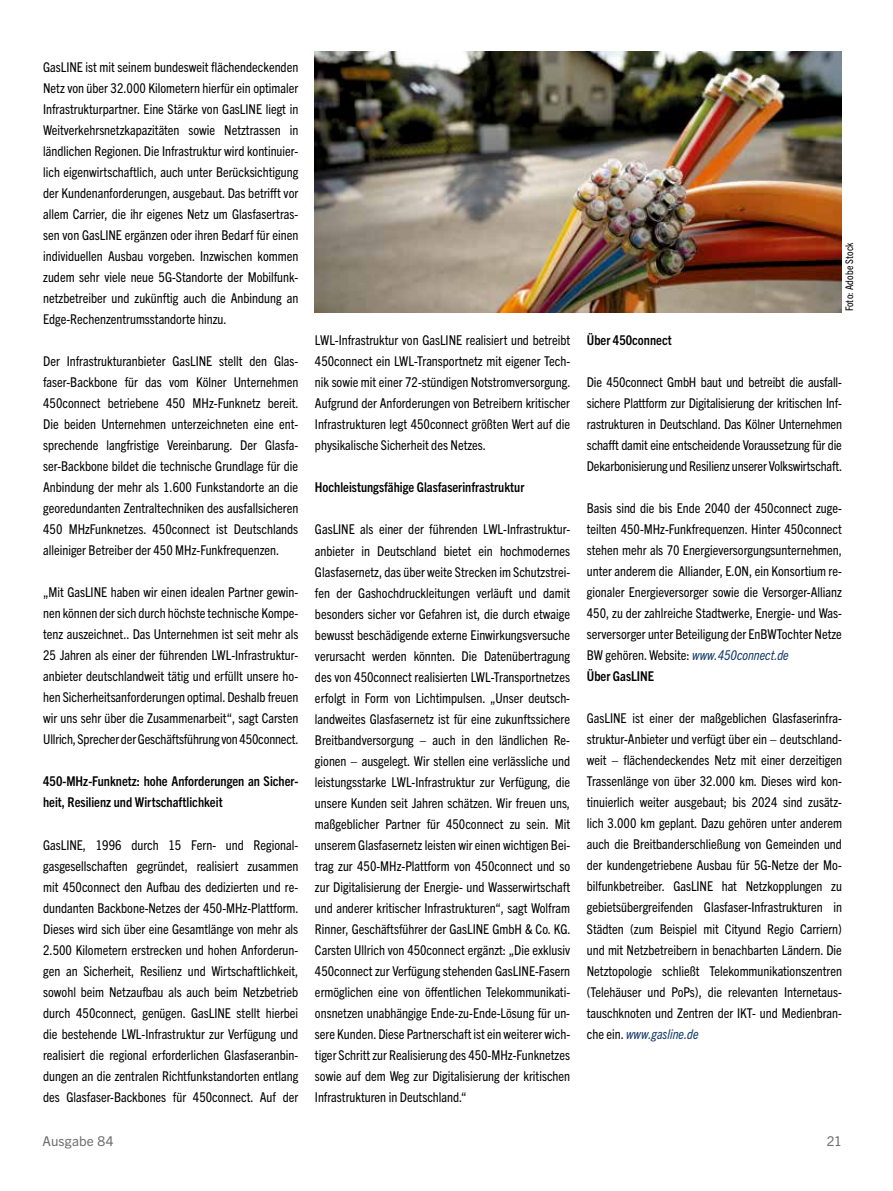
<style>
.page{position:relative;width:893px;height:1191px;background:#fff}
.page>*{position:absolute;margin:0;border:0;box-sizing:border-box;transform-origin:0 0}
.t1{font:condensed 13.5px/21px "Trade Gothic Next LT Pro";color:#000;text-align:justify}
.t2{font:700 condensed 13.5px/21px "Trade Gothic Next LT Pro";color:#000}
.t3{font:13.5px "Trade Gothic Next LT Pro";letter-spacing:.01em;color:#6e6e6e}
.t4{font:condensed 10.5px "Trade Gothic Next LT Pro";letter-spacing:.01em;color:#000}
.s1{font-style:italic;color:#133a68}
.s2{font-weight:700}
</style>
<div class="page">
<img style="left:315px;top:51px;width:527px;height:261px">
<p class="t1" style="left:43px;top:56px;width:257px">GasLINE ist mit seinem bundesweit flächendeckenden Netz von über 32.000 Kilometern hierfür ein optimaler Infrastrukturpartner. Eine Stärke von GasLINE liegt in Weitverkehrsnetzkapazitäten sowie Netztrassen in ländlichen Regionen. Die Infrastruktur wird kontinuier&shy;lich eigenwirtschaftlich, auch unter Berücksichtigung der Kundenanforderungen, ausgebaut. Das betrifft vor allem Carrier, die ihr eigenes Netz um Glasfasertras&shy;sen von GasLINE ergänzen oder ihren Bedarf für einen individuellen Ausbau vorgeben. Inzwischen kommen zudem sehr viele neue 5G-Standorte der Mobilfunk&shy;netzbetreiber und zukünftig auch die Anbindung an Edge-Rechenzentrumsstandorte hinzu.</p>
<p class="t1" style="left:43px;top:350px;width:257px">Der Infrastrukturanbieter GasLINE stellt den Glas&shy;faser-Backbone für das vom Kölner Unternehmen 450connect betriebene 450 MHz-Funknetz bereit.<br>Die beiden Unternehmen unterzeichneten eine ent&shy;sprechende langfristige Vereinbarung. Der Glasfa&shy;ser-Backbone bildet die technische Grundlage für die Anbindung der mehr als 1.600 Funkstandorte an die georedundanten Zentraltechniken des ausfallsicheren 450 MHzFunknetzes. 450connect ist Deutschlands alleiniger Betreiber der 450 MHz-Funkfrequenzen.</p>
<p class="t1" style="left:43px;top:581px;width:257px">„Mit GasLINE haben wir einen idealen Partner gewin&shy;nen können der sich durch höchste technische Kompe&shy;tenz auszeichnet.. Das Unternehmen ist seit mehr als 25 Jahren als einer der führenden LWL-Infrastruktur&shy;anbieter deutschlandweit tätig und erfüllt unsere ho&shy;hen Sicherheitsanforderungen optimal. Deshalb freuen wir uns sehr über die Zusammenarbeit“, sagt Carsten Ullrich, Sprecher der Geschäftsführung von 450connect.</p>
<p class="t2" style="left:43px;top:770px;width:257px">450-MHz-Funknetz: hohe Anforderungen an Sicher‑ heit, Resilienz und Wirtschaftlichkeit</p>
<p class="t1" style="left:43px;top:833px;width:257px">GasLINE, 1996 durch 15 Fern- und Regional&shy;gasgesellschaften gegründet, realisiert zusammen mit 450connect den Aufbau des dedizierten und re&shy;dundanten Backbone-Netzes der 450-MHz-Plattform.<br>Dieses wird sich über eine Gesamtlänge von mehr als 2.500 Kilometern erstrecken und hohen Anforderun&shy;gen an Sicherheit, Resilienz und Wirtschaftlichkeit, sowohl beim Netzaufbau als auch beim Netzbetrieb durch 450connect, genügen. GasLINE stellt hierbei die bestehende LWL-Infrastruktur zur Verfügung und realisiert die regional erforderlichen Glasfaseranbin&shy;dungen an die zentralen Richtfunkstandorten entlang des Glasfaser-Backbones für 450connect. Auf der</p>
<p class="t1" style="left:315px;top:329px;width:257px">LWL-Infrastruktur von GasLINE realisiert und betreibt 450connect ein LWL-Transportnetz mit eigener Tech&shy;nik sowie mit einer 72-stündigen Notstromversorgung.<br>Aufgrund der Anforderungen von Betreibern kritischer Infrastrukturen legt 450connect größten Wert auf die physikalische Sicherheit des Netzes.</p>
<p class="t2" style="left:315px;top:476px;width:211px">Hochleistungsfähige Glasfaserinfrastruktur</p>
<p class="t1" style="left:315px;top:518px;width:257px">GasLINE als einer der führenden LWL-Infrastruktur&shy;anbieter in Deutschland bietet ein hochmodernes Glasfasernetz, das über weite Strecken im Schutzstrei&shy;fen der Gashochdruckleitungen verläuft und damit besonders sicher vor Gefahren ist, die durch etwaige bewusst beschädigende externe Einwirkungsversuche verursacht werden könnten. Die Datenübertragung des von 450connect realisierten LWL-Transportnetzes erfolgt in Form von Lichtimpulsen. „Unser deutsch&shy;landweites Glasfasernetz ist für eine zukunftssichere Breitbandversorgung – auch in den ländlichen Re&shy;gionen – ausgelegt. Wir stellen eine verlässliche und leistungsstarke LWL-Infrastruktur zur Verfügung, die unsere Kunden seit Jahren schätzen. Wir freuen uns, maßgeblicher Partner für 450connect zu sein. Mit unserem Glasfasernetz leisten wir einen wichtigen Bei&shy;trag zur 450-MHz-Plattform von 450connect und so zur Digitalisierung der Energie- und Wasserwirtschaft und anderer kritischer Infrastrukturen“, sagt Wolfram Rinner, Geschäftsführer der GasLINE GmbH &amp; Co. KG.<br>Carsten Ullrich von 450connect ergänzt: „Die exklusiv 450connect zur Verfügung stehenden GasLINE-Fasern ermöglichen eine von öffentlichen Telekommunikati&shy;onsnetzen unabhängige Ende-zu-Ende-Lösung für un&shy;sere Kunden. Diese Partnerschaft ist ein weiterer wich&shy;tiger Schritt zur Realisierung des 450-MHz-Funknetzes sowie auf dem Weg zur Digitalisierung der kritischen Infrastrukturen in Deutschland.“</p>
<p class="t4" style="left:842px;top:311px;width:71px;rotate:-90deg">Foto: Adobe Stock</p>
<p class="t2" style="left:587px;top:329px;width:86px">Über 450connect</p>
<p class="t1" style="left:587px;top:371px;width:257px">Die 450connect GmbH baut und betreibt die ausfall&shy;sichere Plattform zur Digitalisierung der kritischen Inf&shy;rastrukturen in Deutschland. Das Kölner Unternehmen schafft damit eine entscheidende Voraussetzung für die Dekarbonisierung und Resilienz unserer Volkswirtschaft.</p>
<p class="t1" style="left:587px;top:497px;width:257px;text-align:left">Basis sind die bis Ende 2040 der 450connect zuge&shy;teilten 450-MHz-Funkfrequenzen. Hinter 450connect stehen mehr als 70 Energieversorgungsunternehmen, unter anderem die Alliander, E.ON, ein Konsortium re&shy;gionaler Energieversorger sowie die Versorger-Allianz 450, zu der zahlreiche Stadtwerke, Energie- und Was&shy;serversorger unter Beteiligung der EnBWTochter Netze BW gehören. Website: <span class="s1">www.450connect.de<br></span><span class="s2">Über GasLINE</span></p>
<p class="t1" style="left:587px;top:707px;width:257px">GasLINE ist einer der maßgeblichen Glasfaserinfra&shy;struktur-Anbieter und verfügt über ein – deutschland&shy;weit – flächendeckendes Netz mit einer derzeitigen Trassenlänge von über 32.000 km. Dieses wird kon&shy;tinuierlich weiter ausgebaut; bis 2024 sind zusätz&shy;lich 3.000 km geplant. Dazu gehören unter anderem auch die Breitbanderschließung von Gemeinden und der kundengetriebene Ausbau für 5G-Netze der Mo&shy;bilfunkbetreiber. GasLINE hat Netzkopplungen zu gebietsübergreifenden Glasfaser-Infrastrukturen in Städten (zum Beispiel mit Cityund Regio Carriern) und mit Netzbetreibern in benachbarten Ländern. Die Netztopologie schließt Telekommunikationszentren (Telehäuser und PoPs), die relevanten Internetaus&shy;tauschknoten und Zentren der IKT- und Medienbran&shy;che ein. <span class="s1">www.gasline.de</span></p>
<p class="t3" style="left:43px;top:1131px;width:73px">Ausgabe 84</p>
<p class="t3" style="left:827px;top:1131px;width:17px">21</p>
</div>
